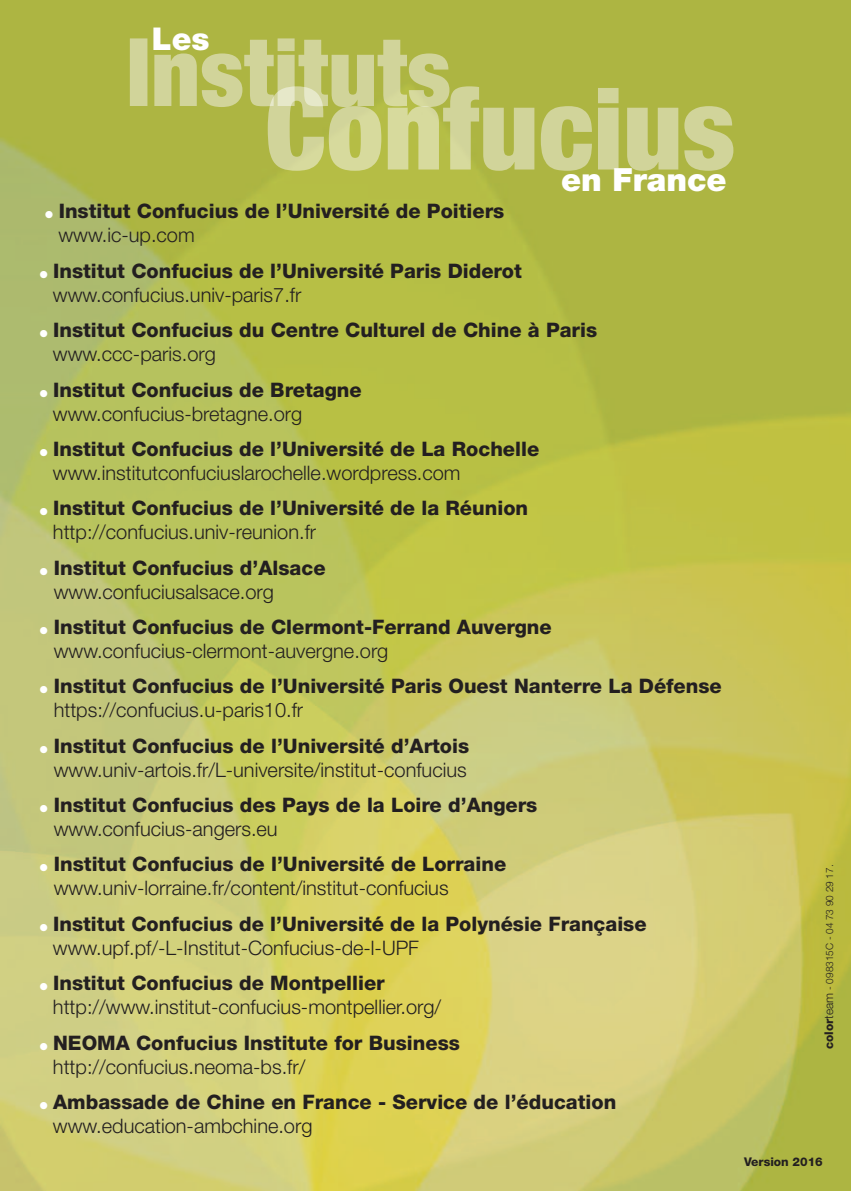
<style>
.page{position:relative;width:851px;height:1191px;background:#fff}
.page>*{position:absolute;margin:0;border:0;box-sizing:border-box;transform-origin:0 0}
.t1{font:900 32px "Helvetica Neue";color:#fff}
.t2{font:900 31.4px "Helvetica Neue";color:#fff}
.t3{font:800 20px/24px "Helvetica Neue";color:#231f20}
.t4{font:300 20px/24px "Helvetica Neue";color:#231f20}
.t5{font:800 12px "Helvetica Neue";color:#231f20}
.t6{font:300 10px "Helvetica Neue";color:#231f20}
.s1{color:#fff}
.s2{font-weight:300}
.s3{font-weight:800}
.s4{font-weight:800;font-size:12px}
.s5{font-size:12px}
</style>
<div class="page">
<img style="left:0;top:0;width:850px;height:1191px">
<img style="left:130px;top:38px;width:319px;height:69px">
<img style="left:268px;top:86px;width:324px;height:85px">
<img style="left:269px;top:86px;width:161px;height:21px">
<h2 class="t2" style="left:152px;top:27px;width:59px">Les</h2>
<h1 class="t1" style="left:561px;top:168px;width:167px">en France</h1>
<p class="t3" style="left:58px;top:201px;width:447px;text-indent:-13px"><span class="s1">●</span> Institut Confucius de l’Université de Poitiers <span class="s2">www.ic-up.com</span></p>
<p class="t3" style="left:53px;top:260px;width:470px;text-indent:-13px"><span class="s1">●</span> Institut Confucius de l’Université Paris Diderot <span class="s2">www.confucius.univ-paris7.fr</span></p>
<p class="t3" style="left:53px;top:320px;width:545px;text-indent:-13px"><span class="s1">●</span> Institut Confucius du Centre Culturel de Chine à Paris <span class="s2">www.ccc-paris.org</span></p>
<p class="t3" style="left:53px;top:379px;width:310px;text-indent:-13px"><span class="s1">●</span> Institut Confucius de Bretagne <span class="s2">www.confucius-bretagne.org</span></p>
<p class="t4" style="left:53px;top:439px;width:487px;text-indent:-13px"><span class="s1">●</span> <span class="s3">Institut Confucius de l’Université de La Rochelle </span>www.institutconfuciuslarochelle.wordpress.com</p>
<p class="t3" style="left:53px;top:498px;width:476px;text-indent:-13px"><span class="s1">●</span> Institut Confucius de l’Université de la Réunion <span class="s2">http://confucius.univ-reunion.fr</span></p>
<p class="t3" style="left:54px;top:557px;width:273px;text-indent:-14px"><span class="s1">●</span> Institut Confucius d’Alsace <span class="s2">www.confuciusalsace.org</span></p>
<p class="t3" style="left:54px;top:616px;width:499px;text-indent:-14px"><span class="s1">●</span> Institut Confucius de Clermont-Ferrand Auvergne <span class="s2">www.confucius-clermont-auvergne.org</span></p>
<p class="t3" style="left:54px;top:676px;width:669px;text-indent:-14px"><span class="s1">●</span> Institut Confucius de l’Université Paris Ouest Nanterre La Défense <span class="s2">https://confucius.u-paris10.fr</span></p>
<p class="t4" style="left:40px;top:735px;width:431px;text-align:center"><span class="s1">●</span> <span class="s3">Institut Confucius de l’Université d’Artois </span>www.univ-artois.fr/L-universite/institut-confucius</p>
<p class="t3" style="left:54px;top:794px;width:485px;text-indent:-14px"><span class="s1">●</span> Institut Confucius des Pays de la Loire d’Angers <span class="s2">www.confucius-angers.eu</span></p>
<p class="t4" style="left:54px;top:854px;width:454px;text-indent:-14px"><span class="s1">●</span> <span class="s3">Institut Confucius de l’Université de Lorraine </span>www.univ-lorraine.fr/content/institut-confucius</p>
<p class="t3" style="left:53px;top:913px;width:595px;text-indent:-13px"><span class="s1">●</span> Institut Confucius de l’Université de la Polynésie Française <span class="s2">www.upf.pf/-L-Institut-Confucius-de-l-UPF</span></p>
<p class="t4" style="left:53px;top:973px;width:390px;text-indent:-13px"><span class="s1">●</span> <span class="s3">Institut Confucius de Montpellier </span>http://www.institut-confucius-montpellier.org/</p>
<p class="t3" style="left:53px;top:1032px;width:408px;text-indent:-13px"><span class="s1">●</span> NEOMA Confucius Institute for Business <span class="s2">http://confucius.neoma-bs.fr/</span></p>
<p class="t3" style="left:53px;top:1091px;width:564px;text-indent:-13px"><span class="s1">●</span> Ambassade de Chine en France - Service de l’éducation <span class="s2">www.education-ambchine.org</span></p>
<p class="t6" style="left:825px;top:1049px;width:186px;rotate:-90deg"><span class="s4">color</span><span class="s5">team</span> - 098315C - 04 73 90 29 17.</p>
<p class="t5" style="left:744px;top:1157px;width:80px">Version 2016</p>
</div>
